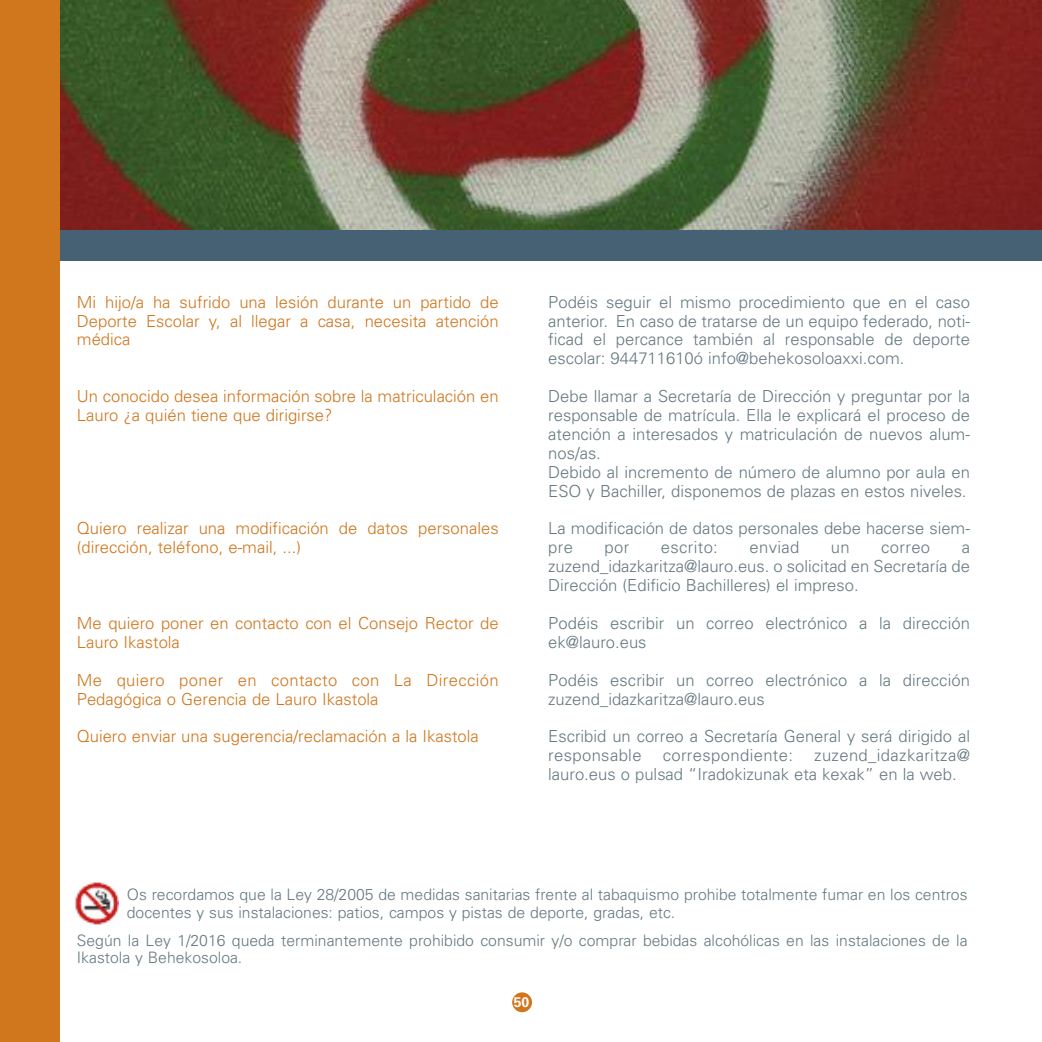
<style>
.page{position:relative;width:1042px;height:1042px;background:#fff}
.page>*{position:absolute;margin:0;border:0;box-sizing:border-box;transform-origin:0 0}
.t1{font:300 16.62px/18.9px "Univers";color:#657981}
.t2{font:300 16.62px/18.9px "Univers";color:#d0761d}
.t3{font:300 16.62px/18.9px "Univers";letter-spacing:.02em;color:#d0761d}
.t4{font:300 16.62px "Univers";letter-spacing:.02em;color:#657981}
.t5{font:300 15.75px/17.5px "Univers";color:#657981}
.t6{font:700 14px "Univers";color:#fff}
</style>
<div class="page">
<div style="left:512px;top:992px;width:20px;height:20px;background:#d0761d;border-radius:50%"></div>
<img style="left:60px;top:0;width:982px;height:230px">
<div style="left:0;top:230px;width:1042px;height:30px;background:#456173"></div>
<div style="left:0;top:0;width:60px;height:1042px;background:#d0761d"></div>
<img style="left:75px;top:882px;width:44px;height:43px">
<p class="t2" style="left:77px;top:294px;width:423px;text-align:justify">Mi hijo/a ha sufrido una lesión durante un partido de Deporte Escolar y, al llegar a casa, necesita atención médica</p>
<p class="t2" style="left:77px;top:388px;width:423px">Un conocido desea información sobre la matriculación en<br>Lauro ¿a quién tiene que dirigirse?</p>
<p class="t2" style="left:77px;top:520px;width:423px">Quiero realizar una modificación de datos personales (dirección, teléfono, e-mail, ...)</p>
<p class="t2" style="left:77px;top:615px;width:423px">Me quiero poner en contacto con el Consejo Rector de<br>Lauro Ikastola</p>
<p class="t3" style="left:77px;top:672px;width:423px">Me quiero poner en contacto con La Dirección<br>Pedagógica o Gerencia de Lauro Ikastola</p>
<p class="t2" style="left:77px;top:728px;width:403px">Quiero enviar una sugerencia/reclamación a la Ikastola</p>
<p class="t1" style="left:548px;top:294px;width:423px;text-align:justify">Podéis seguir el mismo procedimiento que en el caso anterior. En caso de tratarse de un equipo federado, noti&shy;ficad el percance también al responsable de deporte escolar: 944711610ó info@behekosoloaxxi.com.</p>
<p class="t1" style="left:548px;top:388px;width:423px">Debe llamar a Secretaría de Dirección y preguntar por la responsable de matrícula. Ella le explicará el proceso de atención a interesados y matriculación de nuevos alum&shy;nos/as.<br>Debido al incremento de número de alumno por aula en ESO y Bachiller, disponemos de plazas en estos niveles.</p>
<p class="t1" style="left:548px;top:520px;width:423px">La modificación de datos personales debe hacerse siem&shy;pre</p>
<p class="t1" style="left:604px;top:539px;width:26px">por</p>
<p class="t4" style="left:661px;top:541px;width:59px">escrito:</p>
<p class="t1" style="left:749px;top:539px;width:51px">enviad</p>
<p class="t1" style="left:831px;top:539px;width:20px">un</p>
<p class="t1" style="left:881px;top:539px;width:50px">correo</p>
<p class="t1" style="left:548px;top:539px;width:423px;text-align:justify;text-indent:413px">a zuzend_idazkaritza@lauro.eus. o solicitad en Secretaría de Dirección (Edificio Bachilleres) el impreso.</p>
<p class="t1" style="left:548px;top:615px;width:423px">Podéis escribir un correo electrónico a la dirección ek@lauro.eus</p>
<p class="t1" style="left:548px;top:672px;width:423px">Podéis escribir un correo electrónico a la dirección zuzend_idazkaritza@lauro.eus</p>
<p class="t1" style="left:548px;top:728px;width:423px">Escribid un correo a Secretaría General y será dirigido al responsable</p>
<p class="t1" style="left:548px;top:747px;width:423px;text-indent:266px">zuzend_idazkaritza@ lauro.eus o pulsad “Iradokizunak eta kexak” en la web.</p>
<p class="t4" style="left:663px;top:749px;width:132px">correspondiente:</p>
<p class="t5" style="left:127px;top:887px;width:842px">Os recordamos que la Ley 28/2005 de medidas sanitarias frente al tabaquismo prohibe totalmente fumar en los centros docentes y sus instalaciones: patios, campos y pistas de deporte, gradas, etc.</p>
<p class="t5" style="left:77px;top:932px;width:892px">Según la Ley 1/2016 queda terminantemente prohibido consumir y/o comprar bebidas alcohólicas en las instalaciones de la<br>Ikastola y Behekosoloa.</p>
<p class="t6" style="left:514px;top:997px;width:17px">50</p>
</div>
